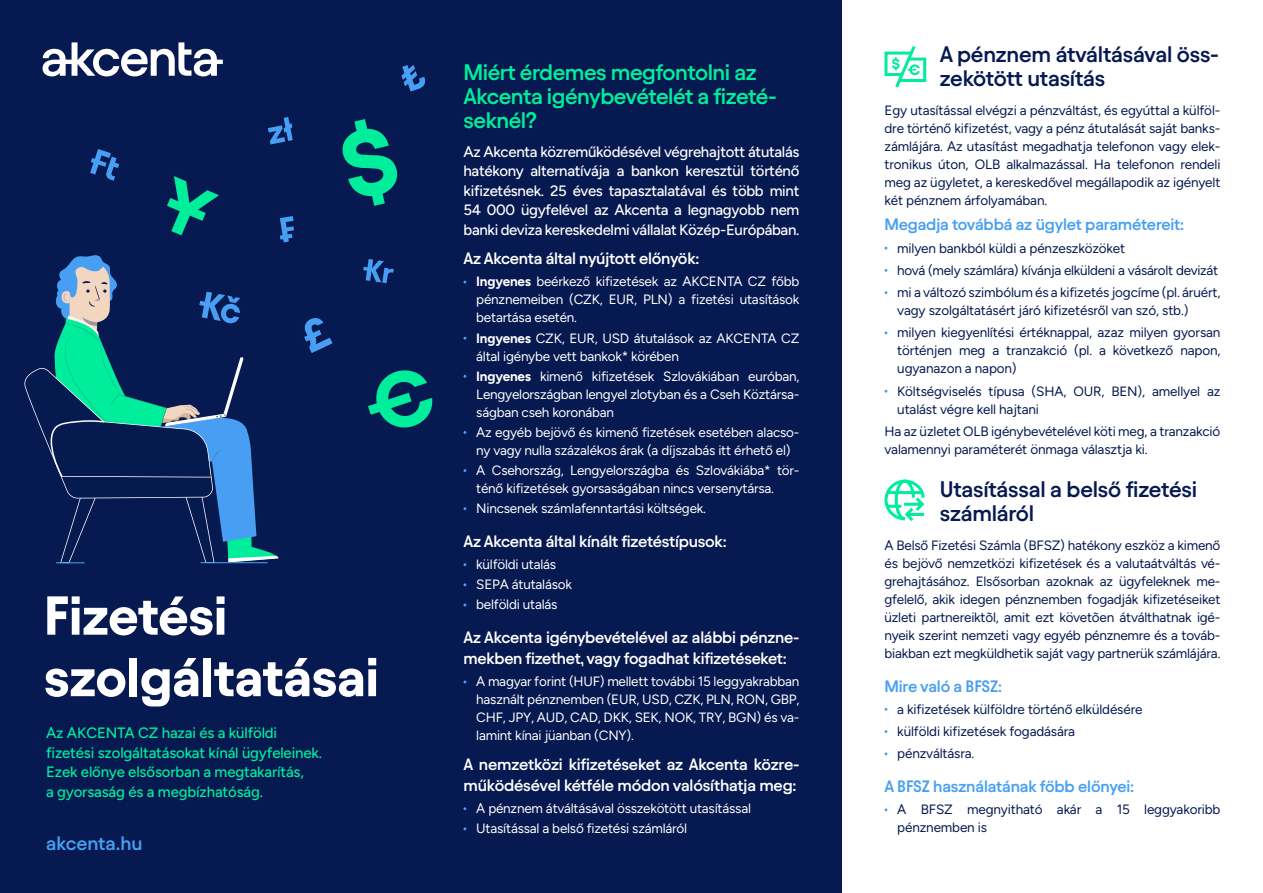
<style>
.page{position:relative;width:1263px;height:893px;background:#fff}
.page>*{position:absolute;margin:0;border:0;box-sizing:border-box;transform-origin:0 0}
.t1{font:700 54.75px/61.5px "Avantt TRIAL";letter-spacing:-.01em;color:#fff}
.t2{font:600 22.5px/24px "Avantt TRIAL";letter-spacing:-.01em;color:#061950}
.t3{font:600 22.5px/24px "Avantt TRIAL";letter-spacing:-.02em;color:#00ed9b}
.t4{font:600 19.5px "Avantt TRIAL";color:#479ff1}
.t5{font:600 16.5px/21px "Avantt TRIAL";letter-spacing:-.015em;color:#fff}
.t6{font:600 16.5px "Avantt TRIAL";letter-spacing:-.01em;color:#479ff1}
.t7{font:500 15px/19.5px "Figtree";letter-spacing:-.02em;color:#fff;text-align:justify}
.t8{font:500 15px/19.5px "Figtree";letter-spacing:-.01em;color:#00ed9b}
.t9{font:13.5px/18px "Figtree";letter-spacing:-.01em;color:#061950}
.t10{font:13.5px/18px "Figtree";letter-spacing:-.015em;color:#fff}
.s1{font-weight:700}
</style>
<div class="page">
<div style="left:0;top:0;width:842px;height:893px;background:#061950"></div>
<svg style="left:43px;top:42px;width:180px;height:34px"></svg>
<svg style="left:90px;top:149px;width:29px;height:32px"></svg>
<svg style="left:304px;top:318px;width:28px;height:35px"></svg>
<svg style="left:342px;top:119px;width:56px;height:87px"></svg>
<svg style="left:368px;top:370px;width:65px;height:58px"></svg>
<svg style="left:363px;top:259px;width:31px;height:24px"></svg>
<svg style="left:280px;top:216px;width:14px;height:26px"></svg>
<svg style="left:268px;top:117px;width:25px;height:27px"></svg>
<svg style="left:167px;top:176px;width:52px;height:59px"></svg>
<svg style="left:401px;top:65px;width:25px;height:27px"></svg>
<svg style="left:24px;top:255px;width:255px;height:308px"></svg>
<svg style="left:884px;top:46px;width:43px;height:42px"></svg>
<svg style="left:884px;top:479px;width:41px;height:42px"></svg>
<h1 class="t1" style="left:44px;top:581px;width:337px">Fizetési szolgáltatásai</h1>
<p class="t8" style="left:46px;top:723px;width:277px">Az AKCENTA CZ hazai és a külföldi fizetési szolgáltatásokat kínál ügyfeleinek.<br>Ezek előnye elsősorban a megtakarítás,<br>a gyorsaság és a megbízhatóság.</p>
<h3 class="t4" style="left:46px;top:830px;width:98px">akcenta.hu</h3>
<h2 class="t3" style="left:463px;top:58px;width:315px">Miért érdemes megfontolni az<br>Akcenta igénybevételét a fizeté&shy;seknél?</h2>
<p class="t7" style="left:463px;top:142px;width:337px">Az Akcenta közreműködésével végrehajtott átutalás hatékony alternatívája a bankon keresztül történő kifizetésnek. 25 éves tapasztalatával és több mint 54 000 ügyfelével az Akcenta a legnagyobb nem banki deviza kereskedelmi vállalat Közép-Európában.</p>
<p class="t5" style="left:463px;top:247px;width:237px">Az Akcenta által nyújtott előnyök:</p>
<p class="t10" style="left:476px;top:273px;width:325px;text-align:justify"><span class="s1">Ingyenes</span> beérkező kifizetések az AKCENTA CZ főbb pénznemeiben (CZK, EUR, PLN) a fizetési utasítások betartása esetén.</p>
<p class="t10" style="left:476px;top:329px;width:325px"><span class="s1">Ingyenes</span> CZK, EUR, USD átutalások az AKCENTA CZ által igénybe vett bankok* körében</p>
<p class="t10" style="left:476px;top:367px;width:325px;text-align:justify"><span class="s1">Ingyenes</span> kimenő kifizetések Szlovákiában euróban, Lengyelországban lengyel zlotyban és a Cseh Köztársa&shy;ságban cseh koronában</p>
<p class="t10" style="left:476px;top:423px;width:325px">Az egyéb bejövő és kimenő fizetések esetében alacso&shy;ny vagy nulla százalékos árak (a díjszabás itt érhető el)</p>
<p class="t10" style="left:476px;top:461px;width:325px">A Csehország, Lengyelországba és Szlovákiába* tör&shy;ténő kifizetések gyorsaságában nincs versenytársa.</p>
<p class="t10" style="left:476px;top:499px;width:231px">Nincsenek számlafenntartási költségek.</p>
<p class="t5" style="left:463px;top:530px;width:265px">Az Akcenta által kínált fizetéstípusok:</p>
<p class="t10" style="left:476px;top:554px;width:97px;line-height:20.1px">külföldi utalás<br>SEPA átutalások belföldi utalás</p>
<p class="t5" style="left:463px;top:626px;width:337px">Az Akcenta igénybevételével az alábbi pénzne&shy;mekben fizethet, vagy fogadhat kifizetéseket:</p>
<p class="t10" style="left:476px;top:673px;width:325px;text-align:justify">A magyar forint (HUF) mellett további 15 leggyakrabban használt pénznemben (EUR, USD, CZK, PLN, RON, GBP, CHF, JPY, AUD, CAD, DKK, SEK, NOK, TRY, BGN) és va&shy;lamint kínai jüanban (CNY).</p>
<p class="t5" style="left:463px;top:753px;width:337px">A nemzetközi kifizetéseket az Akcenta közre&shy;működésével kétféle módon valósíthatja meg:</p>
<p class="t10" style="left:476px;top:798px;width:276px;line-height:20.1px">A pénznem átváltásával összekötött utasítással<br>Utasítással a belső fizetési számláról</p>
<h2 class="t2" style="left:940px;top:41px;width:281px">A pénznem átváltásával öss&shy;zekötött utasítás</h2>
<p class="t9" style="left:884px;top:101px;width:337px;text-align:justify">Egy utasítással elvégzi a pénzváltást, és egyúttal a külföl&shy;dre történő kifizetést, vagy a pénz átutalását saját banks&shy;zámlájára. Az utasítást megadhatja telefonon vagy elek&shy;tronikus úton, OLB alkalmazással. Ha telefonon rendeli meg az ügyletet, a kereskedővel megállapodik az igényelt két pénznem árfolyamában.</p>
<p class="t6" style="left:884px;top:213px;width:301px">Megadja továbbá az ügylet paramétereit:</p>
<p class="t9" style="left:897px;top:237px;width:325px;line-height:22.2px">milyen bankból küldi a pénzeszközöket<br>hová (mely számlára) kívánja elküldeni a vásárolt devizát mi a változó szimbólum és a kifizetés jogcíme (pl. áruért,</p>
<p class="t9" style="left:897px;top:299px;width:325px;line-height:22.2px">vagy szolgáltatásért járó kifizetésről van szó, stb.) milyen kiegyenlítési értéknappal, azaz milyen gyorsan</p>
<p class="t9" style="left:897px;top:342px;width:325px">történjen meg a tranzakció (pl. a következő napon, ugyanazon a napon)</p>
<p class="t9" style="left:897px;top:382px;width:325px">Költségviselés típusa (SHA, OUR, BEN), amellyel az utalást végre kell hajtani</p>
<p class="t9" style="left:884px;top:422px;width:337px">Ha az üzletet OLB igénybevételével köti meg, a tranzakció valamennyi paraméterét önmaga választja ki.</p>
<h2 class="t2" style="left:940px;top:476px;width:259px">Utasítással a belső fizetési számláról</h2>
<p class="t9" style="left:884px;top:536px;width:337px;text-align:justify">A Belső Fizetési Számla (BFSZ) hatékony eszköz a kimenő és bejövő nemzetközi kifizetések és a valutaátváltás vé&shy;grehajtásához. Elsősorban azoknak az ügyfeleknek me&shy;gfelelő, akik idegen pénznemben fogadják kifizetéseiket üzleti partnereiktõl, amit ezt követõen átválthatnak igé&shy;nyeik szerint nemzeti vagy egyéb pénznemre és a továb&shy;biakban ezt megküldhetik saját vagy partnerük számlájára.</p>
<p class="t6" style="left:884px;top:674px;width:119px">Mire való a BFSZ:</p>
<p class="t9" style="left:897px;top:698px;width:247px;line-height:22.2px">a kifizetések külföldre történő elküldésére külföldi kifizetések fogadására pénzváltásra.</p>
<p class="t6" style="left:884px;top:774px;width:251px">A BFSZ használatának főbb előnyei:</p>
<p class="t9" style="left:897px;top:801px;width:325px">A BFSZ megnyitható akár a 15 leggyakoribb pénznemben is</p>
</div>
